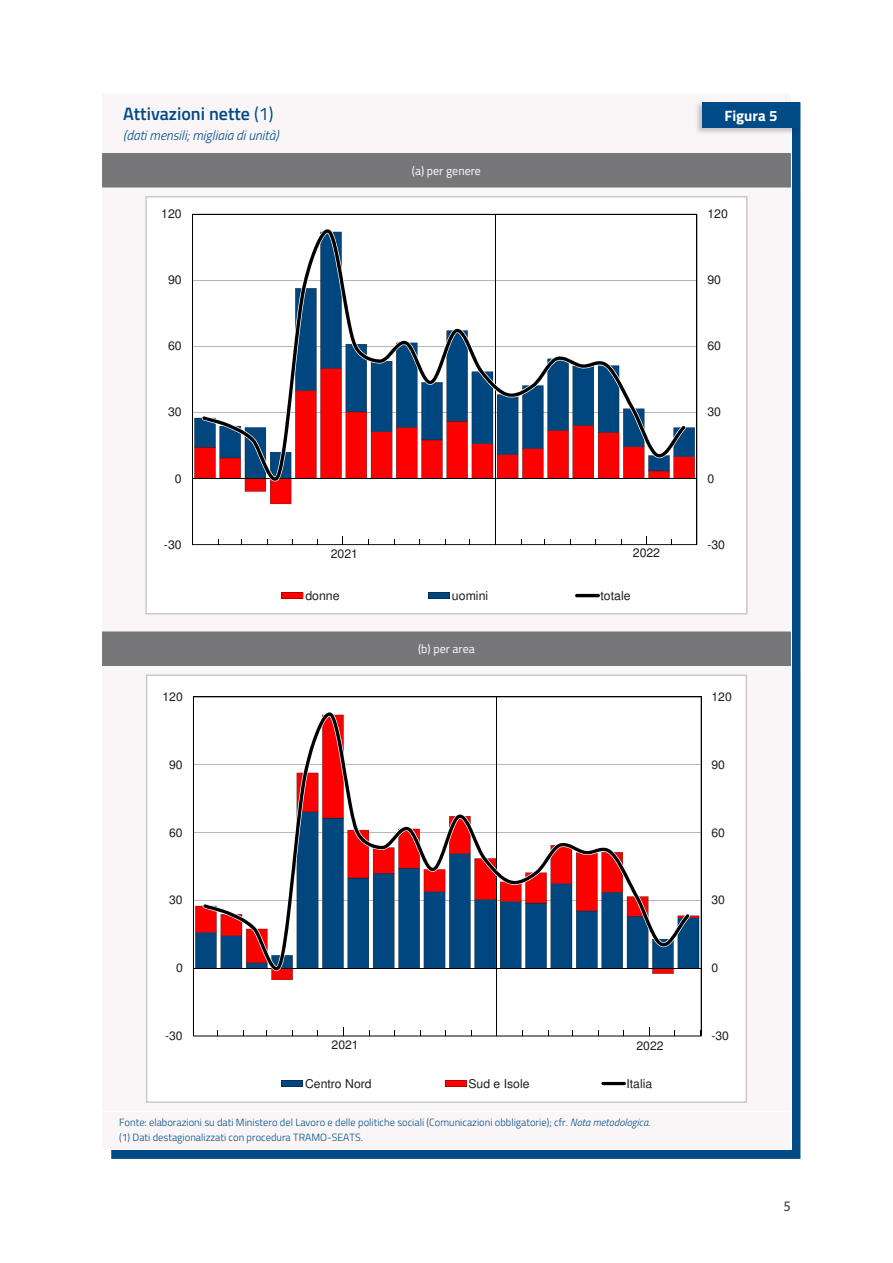
<style>
.page{position:relative;width:893px;height:1263px;background:#fff}
.page>*{position:absolute;margin:0;border:0;box-sizing:border-box;transform-origin:0 0}
.t1{font:600 18px "Titillium";color:#004a87}
.t2{font:700 15px "Titillium";color:#fff}
.t3{font:italic 300 13.5px "Titillium";color:#004a87}
.t4{font:600 13.5px "Segoe UI";color:#54555a}
.t5{font:12.3px "Helvetica";letter-spacing:-.005em;color:#1d1d1b}
.t6{font:12.15px "Helvetica";letter-spacing:-.005em;color:#1d1d1b}
.t7{font:12px "Titillium";color:#fff}
.t8{font:300 10.5px/15.5px "Titillium";color:#004a87}
.s1{font-weight:400}
.s2{font-style:italic}
</style>
<div class="page">
<div style="left:111px;top:103px;width:689px;height:1056px;background:#004a87"></div>
<div style="left:102px;top:103px;width:689px;height:1046px;background:#faf6f7"></div>
<svg style="left:102px;top:153px;width:689px;height:513px;background:#bcbabb"></svg>
<hr style="left:790px;top:188px;width:1px;height:443px;background:#fff">
<hr style="left:790px;top:666px;width:1px;height:445px;background:#fff">
<hr style="left:102px;top:1111px;width:689px;height:1px;background:#fff">
<div style="left:146px;top:197px;width:601px;height:417px;background:#fff"></div>
<svg style="left:244px;top:481px;width:48px;height:23px"></svg>
<svg style="left:194px;top:280px;width:501px;height:198px"></svg>
<hr style="left:192px;top:214px;width:505px;height:1px;background:#000">
<hr style="left:696px;top:214px;width:1px;height:331px;background:#000">
<hr style="left:192px;top:214px;width:1px;height:331px;background:#000">
<hr style="left:192px;top:478px;width:505px;height:1px;background:#000">
<hr style="left:495px;top:214px;width:1px;height:330px;background:#000">
<svg style="left:202px;top:229px;width:483px;height:252px"></svg>
<svg style="left:281px;top:592px;width:22px;height:7px"></svg>
<svg style="left:428px;top:592px;width:22px;height:7px"></svg>
<hr style="left:575px;top:594px;width:25px;height:3px;background:#000;border-radius:2px">
<div style="left:145px;top:196px;width:603px;height:418px;border:2px solid #cac8cb"></div>
<div style="left:147px;top:675px;width:599px;height:427px;background:#fff"></div>
<hr style="left:193px;top:1036px;width:508px;height:1px;background:#000">
<svg style="left:194px;top:697px;width:507px;height:339px"></svg>
<svg style="left:195px;top:715px;width:504px;height:265px"></svg>
<hr style="left:193px;top:696px;width:508px;height:1px;background:#000">
<hr style="left:701px;top:697px;width:1px;height:339px;background:#000">
<hr style="left:193px;top:697px;width:1px;height:339px;background:#000">
<hr style="left:193px;top:968px;width:508px;height:1px;background:#000">
<hr style="left:497px;top:697px;width:1px;height:339px;background:#000">
<svg style="left:203px;top:712px;width:486px;height:258px"></svg>
<svg style="left:281px;top:1080px;width:22px;height:7px"></svg>
<svg style="left:445px;top:1080px;width:21px;height:7px"></svg>
<hr style="left:601px;top:1082px;width:25px;height:3px;background:#000;border-radius:2px">
<div style="left:146px;top:674px;width:601px;height:429px;border:2px solid #cac8cb"></div>
<div style="left:694px;top:101px;width:107px;height:34px;background:#1d1d1b;opacity:.25"></div>
<div style="left:702px;top:102px;width:98px;height:26px;background:#004a87"></div>
<h1 class="t1" style="left:123px;top:100px;width:152px">Attivazioni nette <span class="s1">(1)</span></h1>
<p class="t3" style="left:123px;top:126px;width:157px">(dati mensili; migliaia di unità)</p>
<p class="t5" style="left:161px;top:209px;width:22px">120</p>
<p class="t5" style="left:168px;top:275px;width:15px">90</p>
<p class="t5" style="left:168px;top:341px;width:15px">60</p>
<p class="t5" style="left:168px;top:407px;width:15px">30</p>
<p class="t5" style="left:175px;top:474px;width:8px">0</p>
<p class="t5" style="left:164px;top:540px;width:19px">-30</p>
<p class="t6" style="left:162px;top:692px;width:22px">120</p>
<p class="t6" style="left:169px;top:760px;width:15px">90</p>
<p class="t6" style="left:169px;top:827px;width:15px">60</p>
<p class="t6" style="left:169px;top:895px;width:15px">30</p>
<p class="t6" style="left:176px;top:963px;width:8px">0</p>
<p class="t6" style="left:165px;top:1031px;width:19px">-30</p>
<p class="t7" style="left:412px;top:162px;width:71px">(a) per genere</p>
<p class="t5" style="left:331px;top:548px;width:29px">2021</p>
<p class="t5" style="left:633px;top:548px;width:29px">2022</p>
<p class="t5" style="left:305px;top:591px;width:36px">donne</p>
<p class="t5" style="left:452px;top:591px;width:38px">uomini</p>
<p class="t5" style="left:600px;top:591px;width:32px">totale</p>
<p class="t7" style="left:418px;top:640px;width:58px">(b) per area</p>
<p class="t6" style="left:332px;top:1040px;width:28px">2021</p>
<p class="t6" style="left:637px;top:1041px;width:28px">2022</p>
<p class="t6" style="left:305px;top:1078px;width:68px">Centro Nord</p>
<p class="t6" style="left:468px;top:1078px;width:62px">Sud e Isole</p>
<p class="t6" style="left:626px;top:1078px;width:27px">Italia</p>
<p class="t8" style="left:119px;top:1114px;width:533px">Fonte: elaborazioni su dati Ministero del Lavoro e delle politiche sociali (Comunicazioni obbligatorie); cfr. <span class="s2">Nota metodologica</span>. (1) Dati destagionalizzati con procedura TRAMO-SEATS.</p>
<h2 class="t2" style="left:724px;top:104px;width:55px">Figura 5</h2>
<p class="t5" style="left:707px;top:209px;width:22px">120</p>
<p class="t5" style="left:707px;top:275px;width:15px">90</p>
<p class="t5" style="left:707px;top:341px;width:15px">60</p>
<p class="t5" style="left:707px;top:407px;width:15px">30</p>
<p class="t5" style="left:707px;top:474px;width:8px">0</p>
<p class="t5" style="left:707px;top:540px;width:19px">-30</p>
<p class="t6" style="left:711px;top:692px;width:22px">120</p>
<p class="t6" style="left:711px;top:760px;width:15px">90</p>
<p class="t6" style="left:711px;top:827px;width:15px">60</p>
<p class="t6" style="left:711px;top:895px;width:15px">30</p>
<p class="t6" style="left:711px;top:963px;width:8px">0</p>
<p class="t6" style="left:711px;top:1031px;width:19px">-30</p>
<p class="t4" style="left:784px;top:1193px;width:9px">5</p>
</div>
